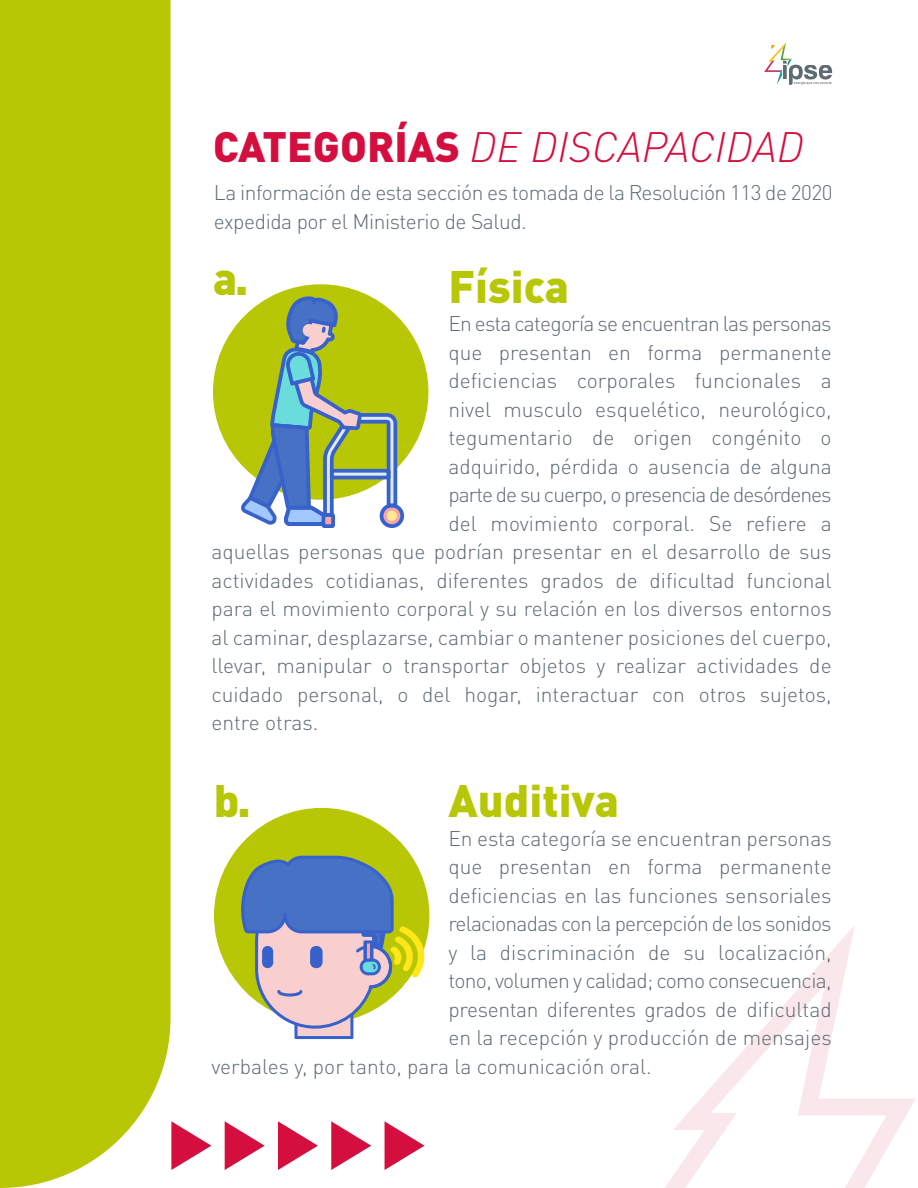
<style>
.page{position:relative;width:918px;height:1188px;background:#fff}
.page>*{position:absolute;margin:0;border:0;box-sizing:border-box;transform-origin:0 0}
.t1{font:900 45px "DIN Pro";color:#b8c705}
.t2{font:italic 300 42px "DIN Pro";color:#d40f3f}
.t3{font:300 21px "DIN Pro";color:#5f6b72}
.t4{font:300 21px/28.5px "DIN Pro";letter-spacing:-.02em;color:#5f6b72}
.t5{font:300 21px "DIN Pro";letter-spacing:-.035em;color:#5f6b72}
.t6{font:300 21px "DIN Pro";letter-spacing:-.045em;color:#5f6b72}
.t7{font:300 21px "DIN Pro";letter-spacing:-.03em;color:#5f6b72}
.s1{font-weight:900;font-style:normal}
</style>
<div class="page">
<svg style="left:665px;top:925px;width:250px;height:263px"></svg>
<svg style="left:764px;top:42px;width:68px;height:43px"></svg>
<div style="left:0;top:0;width:171px;height:1188px;background:#b8c705"></div>
<svg style="left:171px;top:1121px;width:40px;height:49px"></svg>
<svg style="left:225px;top:1121px;width:40px;height:49px"></svg>
<svg style="left:278px;top:1121px;width:40px;height:49px"></svg>
<svg style="left:331px;top:1121px;width:40px;height:49px"></svg>
<svg style="left:385px;top:1121px;width:40px;height:49px"></svg>
<div style="left:213px;top:284px;width:215px;height:216px;background:#b8c705;border-radius:50%"></div>
<svg style="left:240px;top:295px;width:164px;height:233px"></svg>
<div style="left:214px;top:808px;width:215px;height:215px;background:#b8c705;border-radius:50%"></div>
<svg style="left:240px;top:856px;width:186px;height:183px"></svg>
<h2 class="t2" style="left:213px;top:114px;width:592px"><span class="s1">CATEGORÍAS</span> DE DISCAPACIDAD</h2>
<p class="t4" style="left:214px;top:176px;width:620px">La información de esta sección es tomada de la Resolución 113 de 2020 expedida por el Ministerio de Salud.</p>
<h1 class="t1" style="left:213px;top:240px;width:37px">a.</h1>
<h1 class="t1" style="left:448px;top:248px;width:122px">Física</h1>
<p class="t5" style="left:448px;top:307px;width:385px">En esta categoría se encuentran las personas</p>
<p class="t3" style="left:448px;top:336px;width:385px">que presentan en forma permanente</p>
<p class="t3" style="left:448px;top:364px;width:385px">deficiencias corporales funcionales a</p>
<p class="t3" style="left:448px;top:393px;width:385px">nivel musculo esquelético, neurológico,</p>
<p class="t3" style="left:448px;top:421px;width:385px">tegumentario de origen congénito o</p>
<p class="t3" style="left:448px;top:450px;width:385px">adquirido, pérdida o ausencia de alguna</p>
<p class="t6" style="left:448px;top:478px;width:385px">parte de su cuerpo, o presencia de desórdenes</p>
<p class="t3" style="left:448px;top:507px;width:385px">del movimiento corporal. Se refiere a</p>
<p class="t3" style="left:211px;top:535px;width:622px">aquellas personas que podrían presentar en el desarrollo de sus</p>
<p class="t3" style="left:211px;top:564px;width:622px">actividades cotidianas, diferentes grados de dificultad funcional</p>
<p class="t3" style="left:211px;top:592px;width:622px">para el movimiento corporal y su relación en los diversos entornos</p>
<p class="t3" style="left:211px;top:621px;width:622px">al caminar, desplazarse, cambiar o mantener posiciones del cuerpo,</p>
<p class="t3" style="left:211px;top:649px;width:622px">llevar, manipular o transportar objetos y realizar actividades de</p>
<p class="t3" style="left:211px;top:678px;width:622px">cuidado personal, o del hogar, interactuar con otros sujetos,</p>
<p class="t3" style="left:211px;top:706px;width:109px">entre otras.</p>
<h1 class="t1" style="left:448px;top:762px;width:172px">Auditiva</h1>
<p class="t3" style="left:448px;top:822px;width:385px">En esta categoría se encuentran personas</p>
<p class="t3" style="left:448px;top:850px;width:385px">que presentan en forma permanente</p>
<p class="t3" style="left:448px;top:879px;width:385px">deficiencias en las funciones sensoriales</p>
<p class="t5" style="left:448px;top:907px;width:385px">relacionadas con la percepción de los sonidos</p>
<p class="t3" style="left:448px;top:936px;width:385px">y la discriminación de su localización,</p>
<p class="t7" style="left:448px;top:964px;width:385px">tono, volumen y calidad; como consecuencia,</p>
<p class="t3" style="left:448px;top:993px;width:385px">presentan diferentes grados de dificultad</p>
<p class="t3" style="left:448px;top:1021px;width:385px">en la recepción y producción de mensajes</p>
<p class="t3" style="left:211px;top:1050px;width:442px">verbales y, por tanto, para la comunicación oral.</p>
<h1 class="t1" style="left:214px;top:762px;width:38px">b.</h1>
</div>
